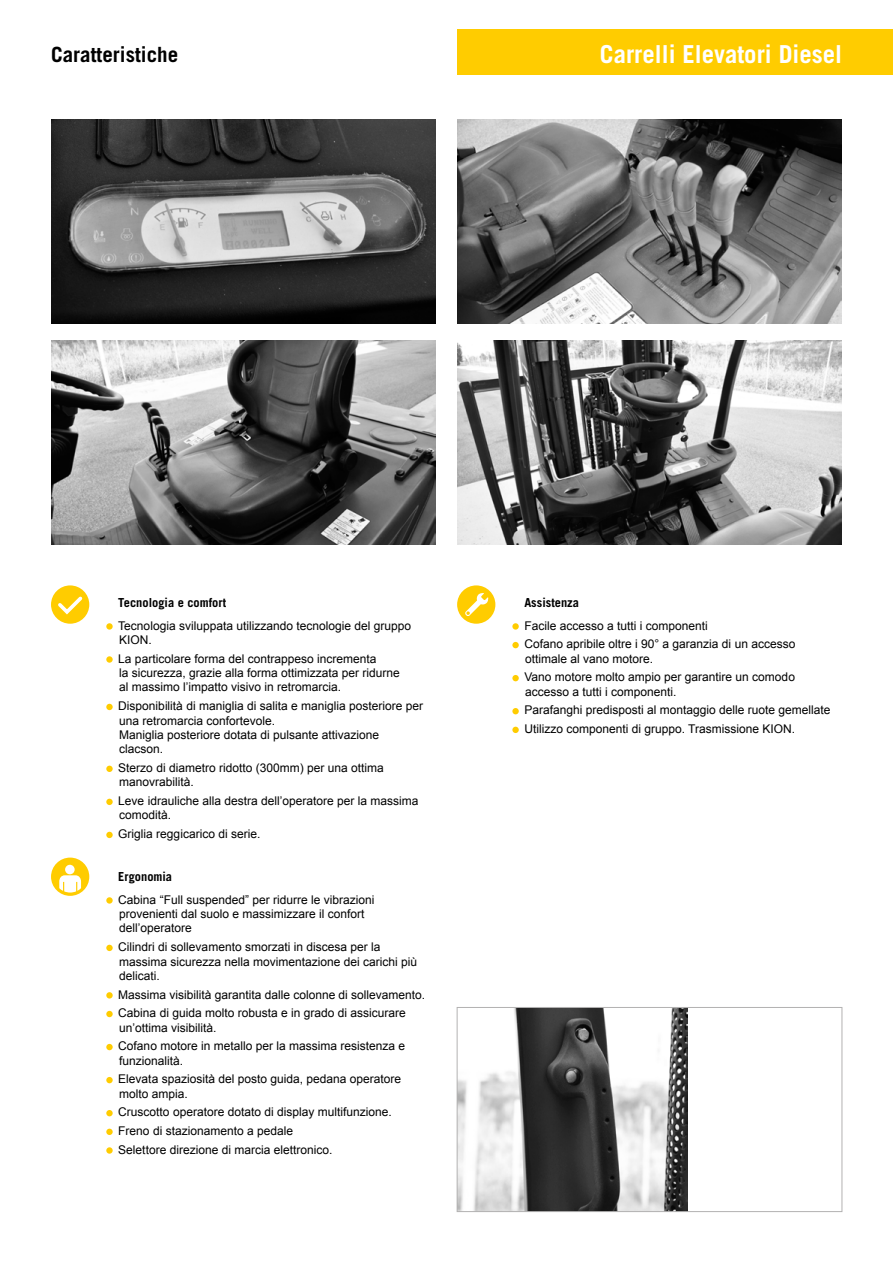
<style>
.page{position:relative;width:893px;height:1263px;background:#fff}
.page>*{position:absolute;margin:0;border:0;box-sizing:border-box;transform-origin:0 0}
.t1{font:700 24.75px "Trade Gothic";color:#fff}
.t2{font:700 21px "Trade Gothic";color:#000}
.t3{font:700 12.45px "Trade Gothic";color:#000}
.t4{font:12px/14.4px "Arial";color:#000}
</style>
<div class="page">
<img style="left:51px;top:119px;width:385px;height:204px">
<img style="left:51px;top:340px;width:385px;height:204px">
<img style="left:459px;top:1009px;width:229px;height:201px">
<div style="left:457px;top:1007px;width:385px;height:205px;border:1px solid #b3b2b2"></div>
<img style="left:457px;top:119px;width:385px;height:204px">
<img style="left:457px;top:340px;width:385px;height:204px">
<div style="left:457px;top:30px;width:436px;height:45px;background:#fc0"></div>
<svg style="left:106px;top:623px;width:7px;height:7px"></svg>
<svg style="left:106px;top:656px;width:7px;height:7px"></svg>
<div style="left:106px;top:704px;width:7px;height:6px;background:#fc0;border-radius:50%"></div>
<div style="left:106px;top:766px;width:7px;height:6px;background:#fc0;border-radius:50%"></div>
<div style="left:106px;top:799px;width:7px;height:6px;background:#fc0;border-radius:50%"></div>
<div style="left:106px;top:832px;width:7px;height:6px;background:#fc0;border-radius:50%"></div>
<svg style="left:106px;top:897px;width:7px;height:7px"></svg>
<div style="left:106px;top:945px;width:7px;height:6px;background:#fc0;border-radius:50%"></div>
<div style="left:106px;top:992px;width:7px;height:6px;background:#fc0;border-radius:50%"></div>
<div style="left:106px;top:1011px;width:7px;height:6px;background:#fc0;border-radius:50%"></div>
<div style="left:106px;top:1044px;width:7px;height:6px;background:#fc0;border-radius:50%"></div>
<div style="left:106px;top:1077px;width:7px;height:6px;background:#fc0;border-radius:50%"></div>
<div style="left:106px;top:1110px;width:7px;height:6px;background:#fc0;border-radius:50%"></div>
<div style="left:106px;top:1129px;width:7px;height:6px;background:#fc0;border-radius:50%"></div>
<svg style="left:106px;top:1147px;width:7px;height:7px"></svg>
<svg style="left:512px;top:623px;width:7px;height:7px"></svg>
<div style="left:512px;top:642px;width:7px;height:6px;background:#fc0;border-radius:50%"></div>
<div style="left:512px;top:675px;width:7px;height:6px;background:#fc0;border-radius:50%"></div>
<div style="left:512px;top:708px;width:7px;height:6px;background:#fc0;border-radius:50%"></div>
<div style="left:512px;top:727px;width:7px;height:6px;background:#fc0;border-radius:50%"></div>
<div style="left:457px;top:585px;width:38px;height:39px;background:#fc0;border-radius:50%"></div>
<svg style="left:465px;top:593px;width:23px;height:23px"></svg>
<div style="left:51px;top:585px;width:38px;height:39px;background:#fc0;border-radius:50%"></div>
<svg style="left:55px;top:593px;width:31px;height:24px"></svg>
<div style="left:51px;top:857px;width:38px;height:39px;background:#fc0;border-radius:50%"></div>
<div style="left:65px;top:865px;width:10px;height:9px;background:#fff;border-radius:50%"></div>
<svg style="left:59px;top:875px;width:22px;height:17px"></svg>
<h2 class="t2" style="left:51px;top:41px;width:129px">Caratteristiche</h2>
<h1 class="t1" style="left:600px;top:39px;width:244px">Carrelli Elevatori Diesel</h1>
<p class="t3" style="left:118px;top:595px;width:109px">Tecnologia e comfort</p>
<p class="t4" style="left:118px;top:618px;width:294px">Tecnologia sviluppata utilizzando tecnologie del gruppo<br>KION.</p>
<p class="t4" style="left:118px;top:651px;width:283px">La particolare forma del contrappeso incrementa<br>la sicurezza, grazie alla forma ottimizzata per ridurne al massimo l’impatto visivo in retromarcia.</p>
<p class="t4" style="left:118px;top:699px;width:306px">Disponibilità di maniglia di salita e maniglia posteriore per una retromarcia confortevole.<br>Maniglia posteriore dotata di pulsante attivazione clacson.</p>
<p class="t4" style="left:118px;top:761px;width:267px">Sterzo di diametro ridotto (300mm) per una ottima manovrabilità.</p>
<p class="t4" style="left:118px;top:794px;width:302px">Leve idrauliche alla destra dell’operatore per la massima comodità.</p>
<p class="t4" style="left:118px;top:827px;width:144px">Griglia reggicarico di serie.</p>
<p class="t3" style="left:118px;top:869px;width:55px">Ergonomia</p>
<p class="t4" style="left:118px;top:892px;width:258px">Cabina “Full suspended” per ridurre le vibrazioni provenienti dal suolo e massimizzare il confort dell’operatore</p>
<p class="t4" style="left:118px;top:940px;width:300px">Cilindri di sollevamento smorzati in discesa per la massima sicurezza nella movimentazione dei carichi più delicati.</p>
<p class="t4" style="left:118px;top:985px;width:308px;line-height:18.6px">Massima visibilità garantita dalle colonne di sollevamento.<br>Cabina di guida molto robusta e in grado di assicurare</p>
<p class="t4" style="left:118px;top:1018px;width:288px;line-height:18.6px">un’ottima visibilità.<br>Cofano motore in metallo per la massima resistenza e</p>
<p class="t4" style="left:118px;top:1051px;width:284px;line-height:18.6px">funzionalità.<br>Elevata spaziosità del posto guida, pedana operatore</p>
<p class="t4" style="left:118px;top:1084px;width:275px;line-height:18.6px">molto ampia.<br>Cruscotto operatore dotato di display multifunzione.<br>Freno di stazionamento a pedale<br>Selettore direzione di marcia elettronico.</p>
<p class="t3" style="left:524px;top:595px;width:56px">Assistenza</p>
<p class="t4" style="left:524px;top:616px;width:272px;line-height:18.6px">Facile accesso a tutti i componenti<br>Cofano apribile oltre i 90° a garanzia di un accesso</p>
<p class="t4" style="left:524px;top:649px;width:272px;line-height:18.6px">ottimale al vano motore.<br>Vano motore molto ampio per garantire un comodo</p>
<p class="t4" style="left:524px;top:682px;width:308px;line-height:18.6px">accesso a tutti i componenti.<br>Parafanghi predisposti al montaggio delle ruote gemellate<br>Utilizzo componenti di gruppo. Trasmissione KION.</p>
</div>
